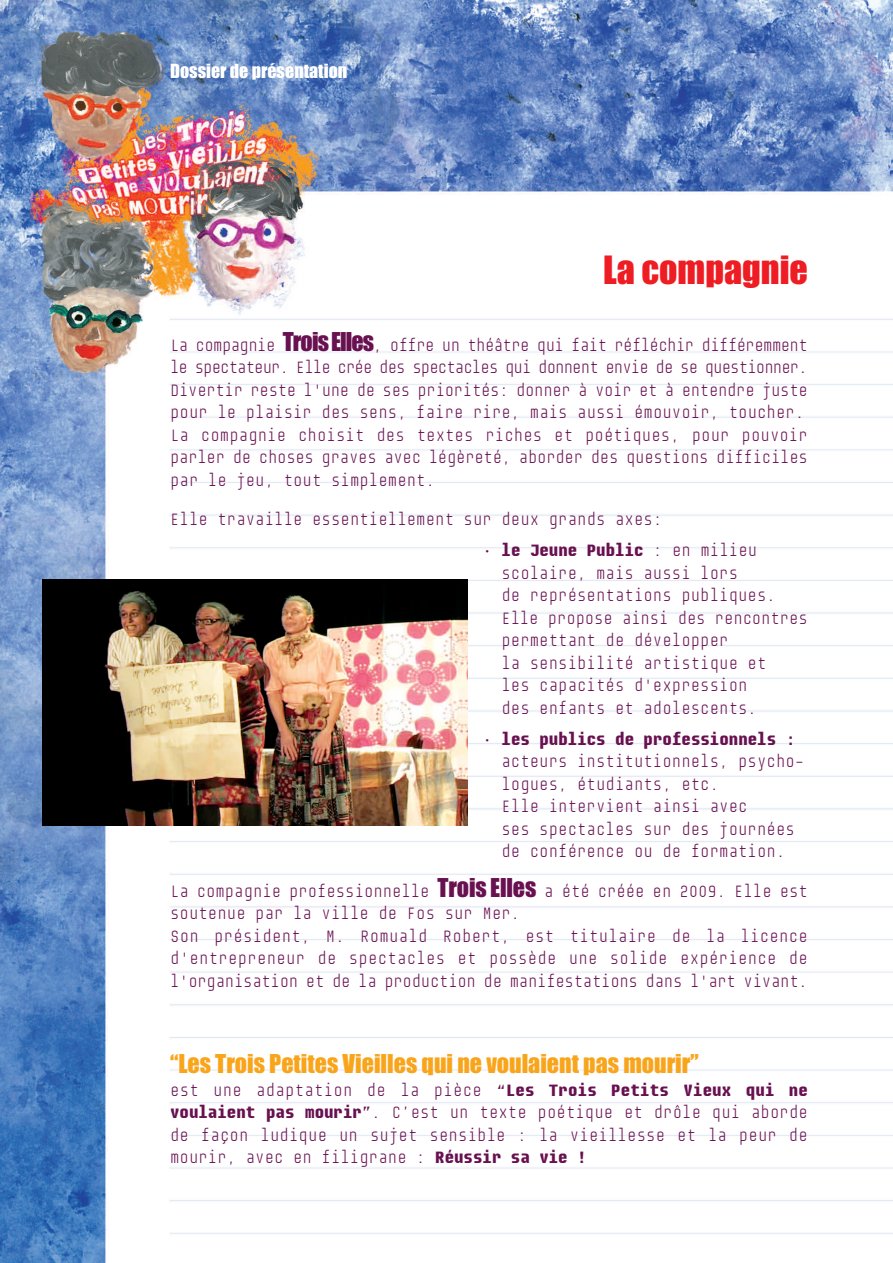
<style>
.page{position:relative;width:893px;height:1263px;background:#fff}
.page>*{position:absolute;margin:0;border:0;box-sizing:border-box;transform-origin:0 0}
.t1{font:36px "Impact";color:#ee1d23}
.t2{font:24px "Impact";color:#f9a51b}
.t3{font:300 18px/22.5px "Audimat Mono";color:#681050}
.t4{font:300 18px/22.5px "Audimat Mono";letter-spacing:-.02em;color:#681050}
.t5{font:18px "Impact";color:#fff}
.s1{font-family:"Impact";font-weight:400;font-size:24px}
.s2{font-weight:700}
</style>
<div class="page">
<img style="left:0;top:0;width:893px;height:1263px">
<img style="left:43px;top:579px;width:425px;height:247px">
<p class="t5" style="left:170px;top:61px;width:179px">Dossier de présentation</p>
<h1 class="t1" style="left:603px;top:250px;width:206px">La compagnie</h1>
<p class="t4" style="left:170px;top:336px;width:639px">La compagnie <span class="s1">TroisElles</span>, offre un théâtre qui fait réfléchir différemment le spectateur. Elle crée des spectacles qui donnent envie de se questionner.<br>Divertir reste l'une de ses priorités: donner à voir et à entendre juste pour le plaisir des sens, faire rire, mais aussi émouvoir, toucher.<br>La compagnie choisit des textes riches et poétiques, pour pouvoir parler de choses graves avec légèreté, aborder des questions difficiles par le jeu, tout simplement.</p>
<p class="t3" style="left:170px;top:510px;width:494px">Elle travaille essentiellement sur deux grands axes:</p>
<p class="t3" style="left:501px;top:541px;width:308px;text-indent:-19px">• <span class="s2">le Jeune Public</span> : en milieu scolaire, mais aussi lors<br>de représentations publiques.<br>Elle propose ainsi des rencontres permettant de développer<br>la sensibilité artistique et<br>les capacités d'expression<br>des enfants et adolescents.</p>
<p class="t3" style="left:501px;top:730px;width:304px;text-indent:-19px">• <span class="s2">les publics de professionnels : </span>acteurs institutionnels, psycho&shy;logues, étudiants, etc.<br>Elle intervient ainsi avec<br>ses spectacles sur des journées de conférence ou de formation.</p>
<p class="t3" style="left:170px;top:882px;width:639px">La compagnie professionnelle <span class="s1">Trois Elles</span> a été créée en 2009. Elle est soutenue par la ville de Fos sur Mer.<br>Son président, M. Romuald Robert, est titulaire de la licence d'entrepreneur de spectacles et possède une solide expérience de l'organisation et de la production de manifestations dans l'art vivant.</p>
<h2 class="t2" style="left:170px;top:1051px;width:530px">“Les Trois Petites Vieilles qui ne voulaient pas mourir”</h2>
<p class="t3" style="left:170px;top:1080px;width:639px;text-align:justify">est une adaptation de la pièce <span class="s2">“Les Trois Petits Vieux qui ne voulaient pas mourir”</span>. C’est un texte poétique et drôle qui aborde de façon ludique un sujet sensible : la vieillesse et la peur de mourir, avec en filigrane : <span class="s2">Réussir sa vie !</span></p>
</div>
